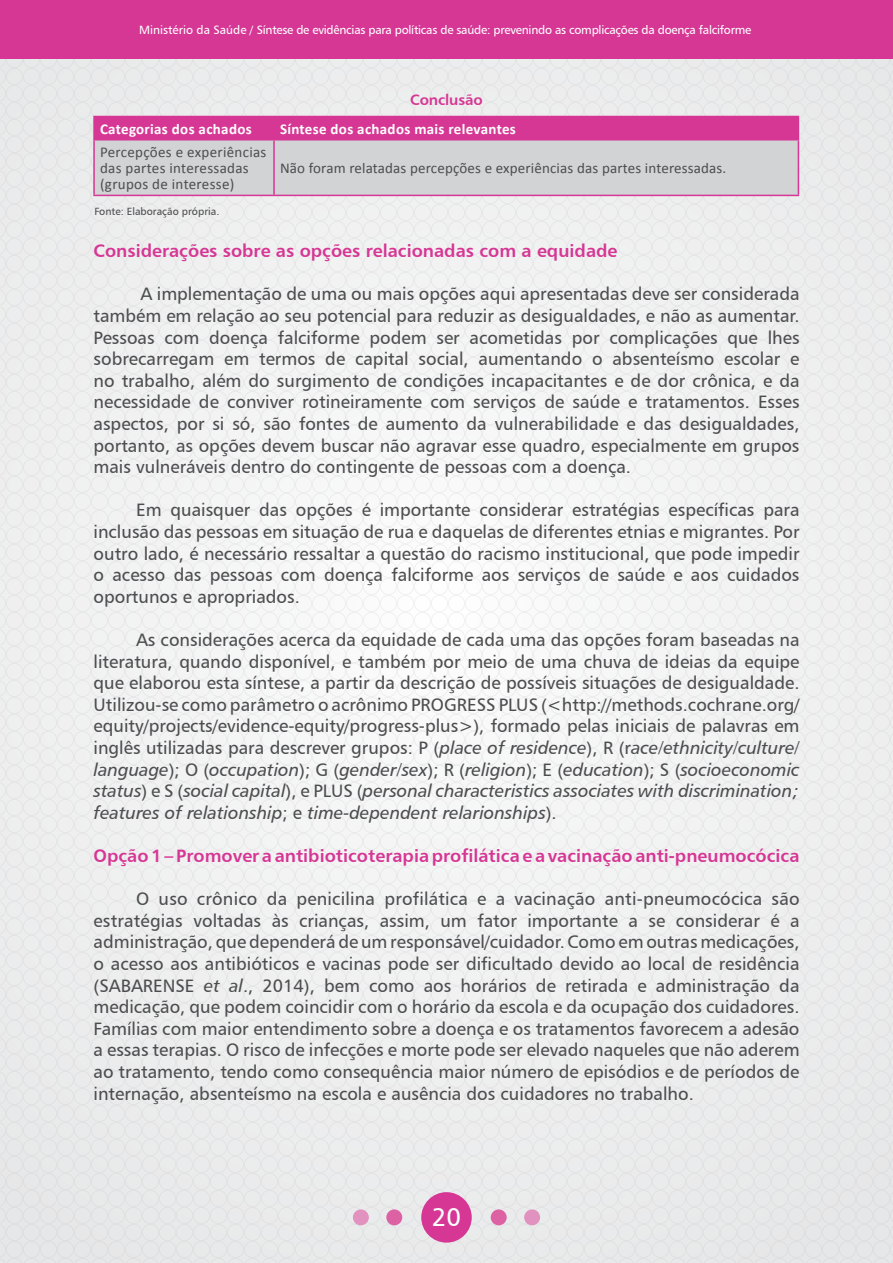
<style>
.page{position:relative;width:893px;height:1263px;background:#eeefef}
.page>*{position:absolute;margin:0;border:0;box-sizing:border-box;transform-origin:0 0}
.t1{font:25.5px "Humanist 777 BT Roman B";color:#fff}
.t2{font:18px/21.6px "Humanist 777 BT Roman B";color:#4d4d4f;text-align:justify}
.t3{font:18px/21.6px "Humanist 777 BT Italic B";color:#4d4d4f;text-align:justify}
.t4{font:18px "Humanist 777 BT Bold B";color:#d63694}
.t5{font:15px/16.2px "Calibri";letter-spacing:.01em;color:#4d4d4f}
.t6{font:700 15px "Calibri";letter-spacing:.02em;color:#fff}
.t7{font:15px "Humanist 777 BT Bold B";letter-spacing:-.01em;color:#d63694}
.t8{font:12px "Humanist 777 BT Roman B";letter-spacing:-.02em;color:#fff}
.t9{font:10.5px "Humanist 777 BT Roman B";color:#4d4d4f}
.s1{font-family:"Humanist 777 BT Italic B"}
.s2{font-family:"Humanist 777 BT Roman B"}
</style>
<div class="page">
<div style="left:421px;top:1192px;width:51px;height:50px;background:#d63694;border-radius:50%"></div>
<div style="left:491px;top:1209px;width:16px;height:16px;background:#dc62a4;border-radius:50%"></div>
<div style="left:386px;top:1209px;width:16px;height:16px;background:#dc62a4;border-radius:50%"></div>
<div style="left:524px;top:1209px;width:16px;height:16px;background:#e292be;border-radius:50%"></div>
<div style="left:353px;top:1209px;width:16px;height:16px;background:#e292be;border-radius:50%"></div>
<div style="left:0;top:0;width:892px;height:59px;background:#d63694"></div>
<hr style="left:93px;top:116px;width:181px;height:1px;background:#d63694">
<hr style="left:93px;top:117px;width:2px;height:22px;background:#d63694">
<svg style="left:95px;top:116px;width:704px;height:79px;background:#d2a2c0"></svg>
<hr style="left:93px;top:139px;width:181px;height:1px;background:#d63694">
<hr style="left:93px;top:140px;width:2px;height:55px;background:#d63694">
<hr style="left:274px;top:139px;width:525px;height:1px;background:#d63694">
<hr style="left:273px;top:140px;width:2px;height:55px;background:#d63694">
<hr style="left:798px;top:140px;width:1px;height:55px;background:#d63694">
<hr style="left:93px;top:195px;width:181px;height:1px;background:#d63694">
<hr style="left:274px;top:195px;width:525px;height:1px;background:#d63694">
<p class="t8" style="left:139px;top:22px;width:614px">Ministério da Saúde / Síntese de evidências para políticas de saúde: prevenindo as complicações da doença falciforme</p>
<p class="t7" style="left:410px;top:90px;width:74px">Conclusão</p>
<p class="t6" style="left:100px;top:119px;width:153px">Categorias dos achados</p>
<p class="t6" style="left:280px;top:119px;width:237px">Síntese dos achados mais relevantes</p>
<p class="t5" style="left:100px;top:144px;width:168px">Percepções e experiências das partes interessadas (grupos de interesse)</p>
<p class="t5" style="left:280px;top:160px;width:448px">Não foram relatadas percepções e experiências das partes interessadas.</p>
<p class="t9" style="left:94px;top:204px;width:126px">Fonte: Elaboração própria.</p>
<p class="t4" style="left:94px;top:239px;width:525px">Considerações sobre as opções relacionadas com a equidade</p>
<p class="t2" style="left:94px;top:283px;width:707px;text-indent:47px">A implementação de uma ou mais opções aqui apresentadas deve ser considerada também em relação ao seu potencial para reduzir as desigualdades, e não as aumentar.<br>Pessoas com doença falciforme podem ser acometidas por complicações que lhes sobrecarregam em termos de capital social, aumentando o absenteísmo escolar e no trabalho, além do surgimento de condições incapacitantes e de dor crônica, e da necessidade de conviver rotineiramente com serviços de saúde e tratamentos. Esses aspectos, por si só, são fontes de aumento da vulnerabilidade e das desigualdades, portanto, as opções devem buscar não agravar esse quadro, especialmente em grupos mais vulneráveis dentro do contingente de pessoas com a doença.</p>
<p class="t2" style="left:94px;top:499px;width:707px;text-indent:43px">Em quaisquer das opções é importante considerar estratégias específicas para inclusão das pessoas em situação de rua e daquelas de diferentes etnias e migrantes. Por outro lado, é necessário ressaltar a questão do racismo institucional, que pode impedir o acesso das pessoas com doença falciforme aos serviços de saúde e aos cuidados oportunos e apropriados.</p>
<p class="t2" style="left:94px;top:628px;width:707px;text-indent:43px">As considerações acerca da equidade de cada uma das opções foram baseadas na literatura, quando disponível, e também por meio de uma chuva de ideias da equipe que elaborou esta síntese, a partir da descrição de possíveis situações de desigualdade.<br>Utilizou-se como parâmetro o acrônimo PROGRESS PLUS (&lt;http://methods.cochrane.org/ equity/projects/evidence-equity/progress-plus&gt;), formado pelas iniciais de palavras em inglês utilizadas para descrever grupos: P (<span class="s1">place of residence</span>), R (r<span class="s1">ace/ethnicity/culture/</span></p>
<p class="t3" style="left:94px;top:758px;width:707px">language<span class="s2">); O (</span>occupation<span class="s2">); G (</span>gender/sex<span class="s2">); R (</span>religion<span class="s2">); E (</span>education<span class="s2">); S (</span>socioeconomic status<span class="s2">) e S (</span>social capital<span class="s2">), e PLUS (</span>personal characteristics associates with discrimination; features of relationship<span class="s2">; e</span> time-dependent relarionships<span class="s2">).</span></p>
<p class="t4" style="left:94px;top:844px;width:707px">Opção 1 – Promover a antibioticoterapia profilática e a vacinação anti-pneumocócica</p>
<p class="t2" style="left:94px;top:888px;width:707px;text-indent:43px">O uso crônico da penicilina profilática e a vacinação anti-pneumocócica são estratégias voltadas às crianças, assim, um fator importante a se considerar é a administração, que dependerá de um responsável/cuidador. Como em outras medicações, o acesso aos antibióticos e vacinas pode ser dificultado devido ao local de residência (SABARENSE <span class="s1">et al</span>., 2014), bem como aos horários de retirada e administração da medicação, que podem coincidir com o horário da escola e da ocupação dos cuidadores.<br>Famílias com maior entendimento sobre a doença e os tratamentos favorecem a adesão a essas terapias. O risco de infecções e morte pode ser elevado naqueles que não aderem ao tratamento, tendo como consequência maior número de episódios e de períodos de internação, absenteísmo na escola e ausência dos cuidadores no trabalho.</p>
<h1 class="t1" style="left:432px;top:1201px;width:31px">20</h1>
</div>
